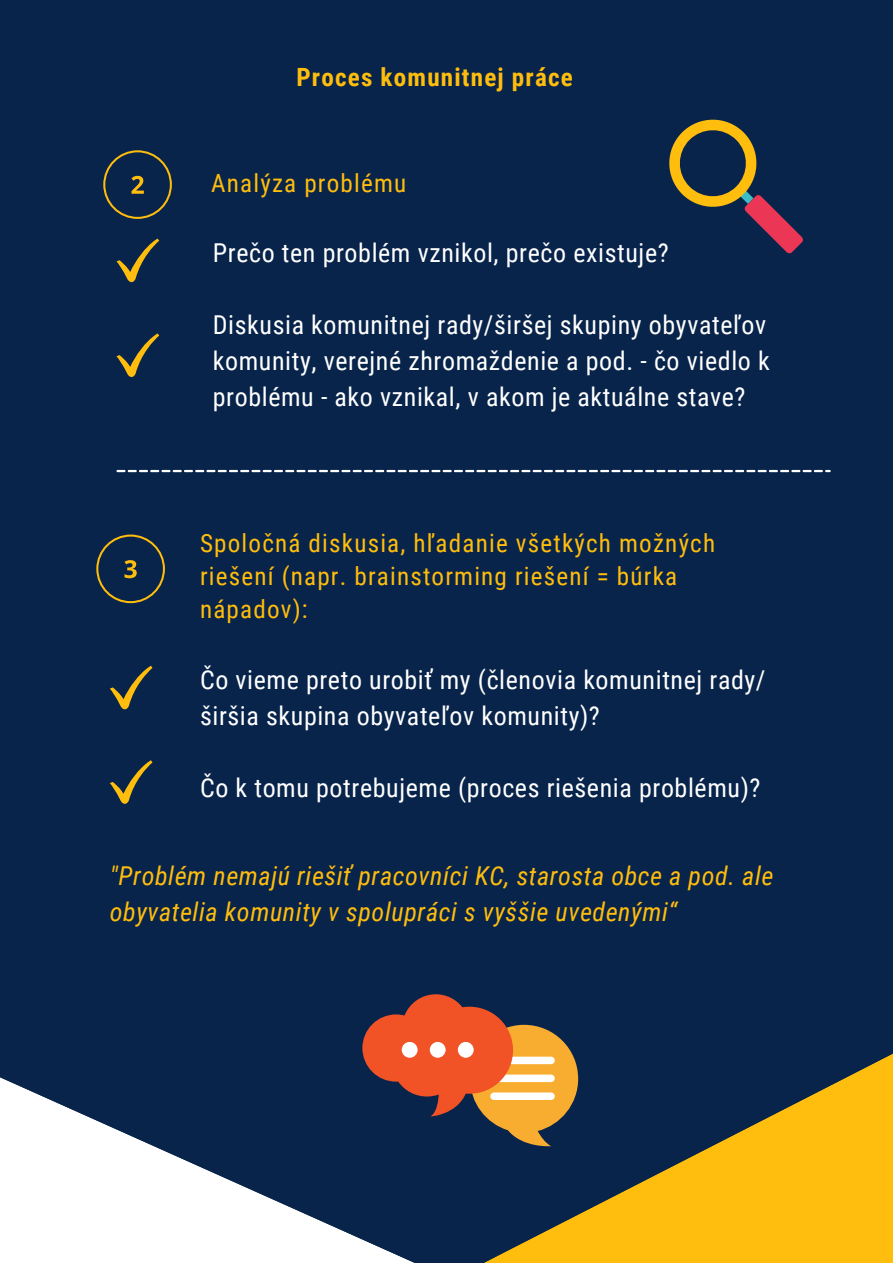
<style>
.page{position:relative;width:893px;height:1264px;background:#fff}
.page>*{position:absolute;margin:0;border:0;box-sizing:border-box;transform-origin:0 0}
.t1{font:25.95px/36px "Roboto Condensed";letter-spacing:.025em;color:#fff}
.t2{font:italic 25.95px/36px "Roboto Condensed";letter-spacing:.025em;color:#ffbd0d}
.t3{font:25.05px/32.5px "Roboto Condensed";letter-spacing:.045em;color:#ffbd0d}
.t4{font:700 25.05px "Roboto Condensed";letter-spacing:.045em;color:#ffbd0d}
</style>
<div class="page">
<div style="left:0;top:0;width:892px;height:1262px;background:#08244b"></div>
<svg style="left:0;top:1077px;width:258px;height:185px;fill:#fff"></svg>
<svg style="left:258px;top:1054px;width:634px;height:208px"></svg>
<svg style="left:116px;top:470px;width:714px;height:2px"></svg>
<svg style="left:116px;top:333px;width:43px;height:44px"></svg>
<svg style="left:116px;top:238px;width:43px;height:44px"></svg>
<svg style="left:669px;top:119px;width:134px;height:135px"></svg>
<svg style="left:110px;top:665px;width:42px;height:44px"></svg>
<svg style="left:110px;top:760px;width:42px;height:43px"></svg>
<svg style="left:362px;top:994px;width:216px;height:154px"></svg>
<div style="left:401px;top:1041px;width:16px;height:16px;background:#fff;border-radius:50%"></div>
<div style="left:430px;top:1041px;width:15px;height:16px;background:#fff;border-radius:50%"></div>
<div style="left:458px;top:1041px;width:15px;height:16px;background:#fff;border-radius:50%"></div>
<svg style="left:103px;top:150px;width:69px;height:69px"></svg>
<svg style="left:96px;top:534px;width:69px;height:69px"></svg>
<p class="t4" style="left:296px;top:63px;width:278px">Proces komunitnej práce</p>
<p class="t3" style="left:211px;top:167px;width:196px">Analýza problému</p>
<p class="t1" style="left:213px;top:235px;width:457px">Prečo ten problém vznikol, prečo existuje?</p>
<p class="t1" style="left:213px;top:307px;width:558px">Diskusia komunitnej rady/širšej skupiny obyvateľov komunity, verejné zhromaždenie a pod. - čo viedlo k problému - ako vznikal, v akom je aktuálne stave?</p>
<p class="t3" style="left:200px;top:527px;width:516px">Spoločná diskusia, hľadanie všetkých možných riešení (napr. brainstorming riešení = búrka nápadov):</p>
<p class="t1" style="left:200px;top:662px;width:567px">Čo vieme preto urobiť my (členovia komunitnej rady/ širšia skupina obyvateľov komunity)?</p>
<p class="t1" style="left:200px;top:770px;width:562px">Čo k tomu potrebujeme (proces riešenia problému)?</p>
<p class="t2" style="left:110px;top:857px;width:665px">"Problém nemajú riešiť pracovníci KC, starosta obce a pod. ale obyvatelia komunity v spolupráci s vyššie uvedenými“</p>
</div>
